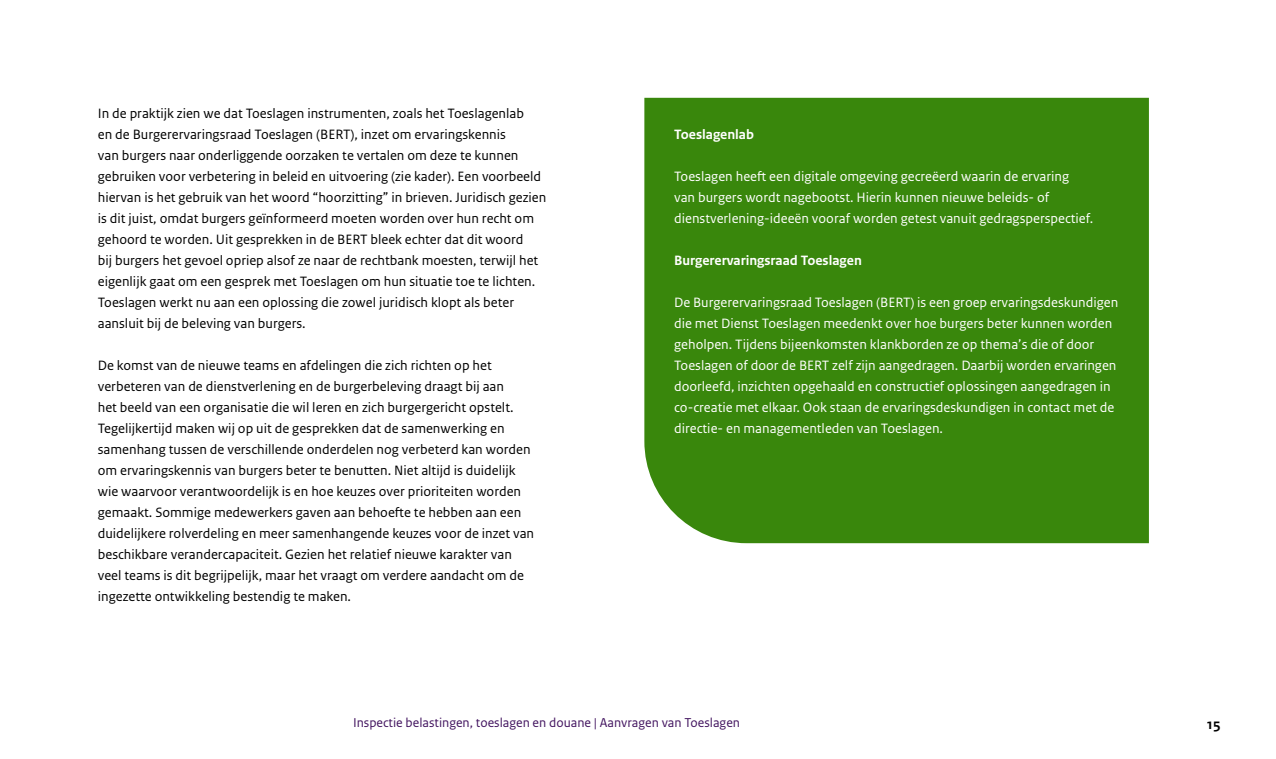
<style>
.page{position:relative;width:1276px;height:759px;background:#fff}
.page>*{position:absolute;margin:0;border:0;box-sizing:border-box;transform-origin:0 0}
.t1{font:700 15px "Rijksoverheid Sans Text";color:#000}
.t2{font:14.25px/21px "Rijksoverheid Sans Text";color:#000}
.t3{font:14.25px/21px "Rijksoverheid Sans Text";color:#fff}
.t4{font:700 14.25px "Rijksoverheid Sans Text";color:#fff}
.t5{font:13.5px "Rijksoverheid Sans Text";color:#42145f}
</style>
<div class="page">
<div style="left:644px;top:98px;width:505px;height:445px;background:#39870c"></div>
<p class="t2" style="left:98px;top:103px;width:450px">In de praktijk zien we dat Toeslagen instrumenten, zoals het Toeslagenlab<br>en de Burgerervaringsraad Toeslagen (BERT), inzet om ervaringskennis<br>van burgers naar onderliggende oorzaken te vertalen om deze te kunnen gebruiken voor verbetering in beleid en uitvoering (zie kader). Een voorbeeld hiervan is het gebruik van het woord “hoorzitting” in brieven. Juridisch gezien is dit juist, omdat burgers geïnformeerd moeten worden over hun recht om gehoord te worden. Uit gesprekken in de BERT bleek echter dat dit woord<br>bij burgers het gevoel opriep alsof ze naar de rechtbank moesten, terwijl het eigenlijk gaat om een gesprek met Toeslagen om hun situatie toe te lichten.<br>Toeslagen werkt nu aan een oplossing die zowel juridisch klopt als beter aansluit bij de beleving van burgers.</p>
<p class="t2" style="left:98px;top:355px;width:438px">De komst van de nieuwe teams en afdelingen die zich richten op het verbeteren van de dienstverlening en de burgerbeleving draagt bij aan<br>het beeld van een organisatie die wil leren en zich burgergericht opstelt.<br>Tegelijkertijd maken wij op uit de gesprekken dat de samenwerking en samenhang tussen de verschillende onderdelen nog verbeterd kan worden om ervaringskennis van burgers beter te benutten. Niet altijd is duidelijk wie waarvoor verantwoordelijk is en hoe keuzes over prioriteiten worden gemaakt. Sommige medewerkers gaven aan behoefte te hebben aan een duidelijkere rolverdeling en meer samenhangende keuzes voor de inzet van beschikbare verandercapaciteit. Gezien het relatief nieuwe karakter van veel teams is dit begrijpelijk, maar het vraagt om verdere aandacht om de ingezette ontwikkeling bestendig te maken.</p>
<p class="t4" style="left:674px;top:127px;width:81px">Toeslagenlab</p>
<p class="t3" style="left:674px;top:166px;width:421px">Toeslagen heeft een digitale omgeving gecreëerd waarin de ervaring van burgers wordt nagebootst. Hierin kunnen nieuwe beleids- of dienstverlening-ideeën vooraf worden getest vanuit gedragsperspectief.</p>
<p class="t4" style="left:674px;top:253px;width:189px">Burgerervaringsraad Toeslagen</p>
<p class="t3" style="left:674px;top:292px;width:446px">De Burgerervaringsraad Toeslagen (BERT) is een groep ervaringsdeskundigen die met Dienst Toeslagen meedenkt over hoe burgers beter kunnen worden geholpen. Tijdens bijeenkomsten klankborden ze op thema’s die of door Toeslagen of door de BERT zelf zijn aangedragen. Daarbij worden ervaringen doorleefd, inzichten opgehaald en constructief oplossingen aangedragen in co-creatie met elkaar. Ook staan de ervaringsdeskundigen in contact met de directie- en managementleden van Toeslagen.</p>
<p class="t5" style="left:353px;top:715px;width:388px">Inspectie belastingen, toeslagen en douane | Aanvragen van Toeslagen</p>
<p class="t1" style="left:1207px;top:715px;width:15px">15</p>
</div>
